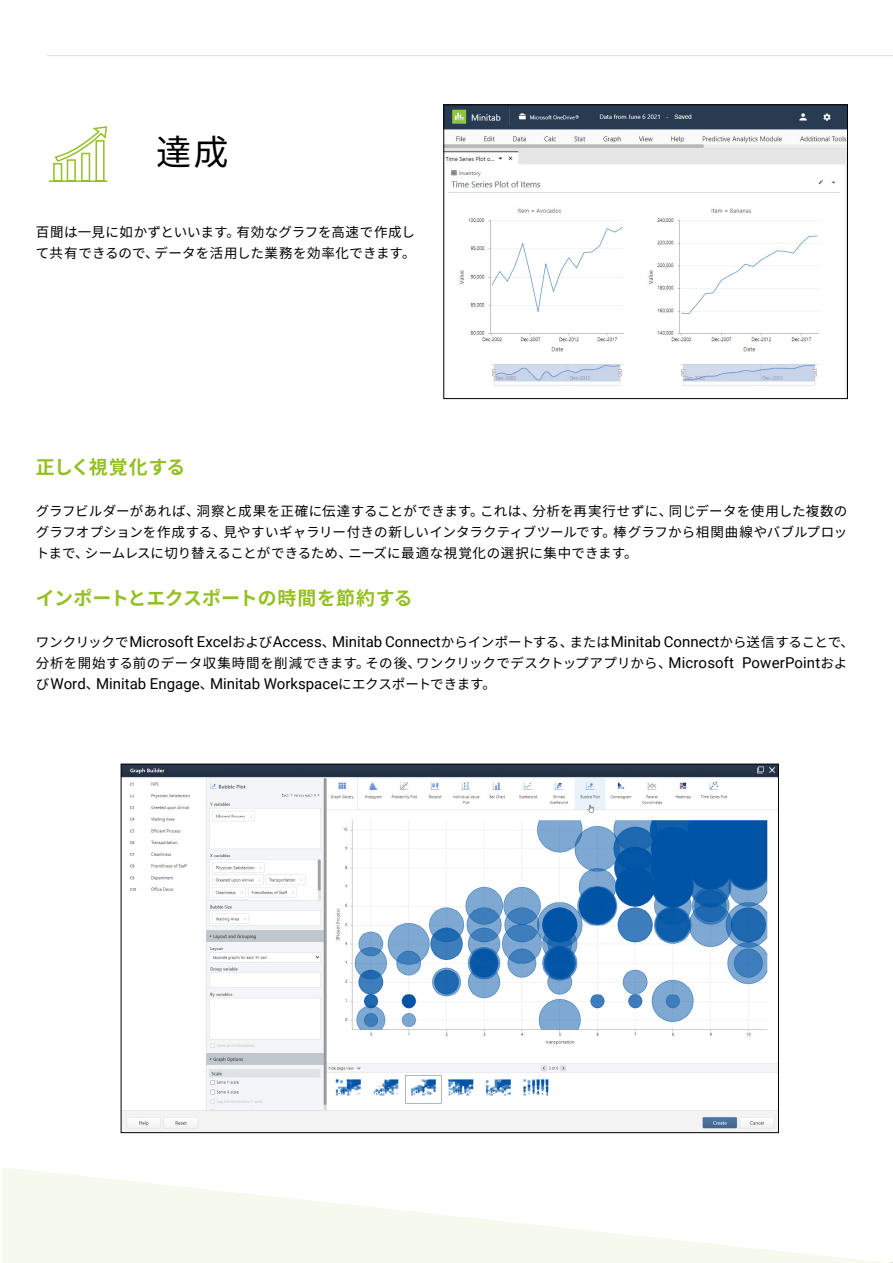
<style>
.page{position:relative;width:893px;height:1263px;background:#fff}
.page>*{position:absolute;margin:0;border:0;box-sizing:border-box;transform-origin:0 0}
.t1{font:35.1px "Noto Sans JP";color:#000}
.t2{font:700 18.9px "Noto Sans JP";letter-spacing:.005em;color:#95c023}
.t3{font:700 18.9px "Noto Sans JP";letter-spacing:-.035em;color:#95c023}
.t4{font:15px "Roboto";color:#000}
.t5{font:13.5px/21px "Noto Sans JP";letter-spacing:.02em;color:#000;text-align:justify}
.s1{font-family:"Noto Sans JP";font-size:13.5px}
.s2{font-family:"Roboto";font-size:15px}
</style>
<div class="page">
<hr style="left:47px;top:55px;width:846px;height:1px;background:#dbdee2">
<img style="left:123px;top:766px;width:654px;height:365px">
<img style="left:445px;top:106px;width:401px;height:291px">
<div style="left:443px;top:104px;width:405px;height:295px;border:1px solid #000"></div>
<svg style="left:48px;top:126px;width:60px;height:56px"></svg>
<svg style="left:2px;top:1167px;width:442px;height:96px;fill:#f6f9ed"></svg>
<svg style="left:444px;top:1131px;width:449px;height:132px"></svg>
<h1 class="t1" style="left:156px;top:132px;width:74px">達成</h1>
<p class="t5" style="left:36px;top:222px;width:381px">百聞は一見に如かずといいます。有効なグラフを高速で作成して共有できるので、データを活用した業務を効率化できます。</p>
<h2 class="t3" style="left:36px;top:456px;width:151px">正しく視覚化する</h2>
<p class="t5" style="left:36px;top:501px;width:813px">グラフビルダーがあれば、洞察と成果を正確に伝達することができます。これは、分析を再実行せずに、同じデータを使用した複数のグラフオプションを作成する、見やすいギャラリー付きの新しいインタラクティブツールです。棒グラフから相関曲線やバブルプロットまで、シームレスに切り替えることができるため、ニーズに最適な視覚化の選択に集中できます。</p>
<h2 class="t2" style="left:36px;top:587px;width:378px">インポートとエクスポートの時間を節約する</h2>
<p class="t4" style="left:36px;top:631px;width:820px"><span class="s1">ワンクリックで</span>Microsoft Excel<span class="s1">および</span>Access<span class="s1">、</span>Minitab Connect<span class="s1">からインポートする、または</span>Minitab Connect<span class="s1">から送信することで、</span></p>
<p class="t5" style="left:36px;top:653px;width:813px">分析を開始する前のデータ収集時間を削減できます。その後、ワンクリックでデスクトップアプリから、<span class="s2">Microsoft PowerPoint</span>およ</p>
<p class="t4" style="left:36px;top:673px;width:462px"><span class="s1">び</span>Word<span class="s1">、</span>Minitab Engage<span class="s1">、</span>Minitab Workspace<span class="s1">にエクスポートできます。</span></p>
</div>
